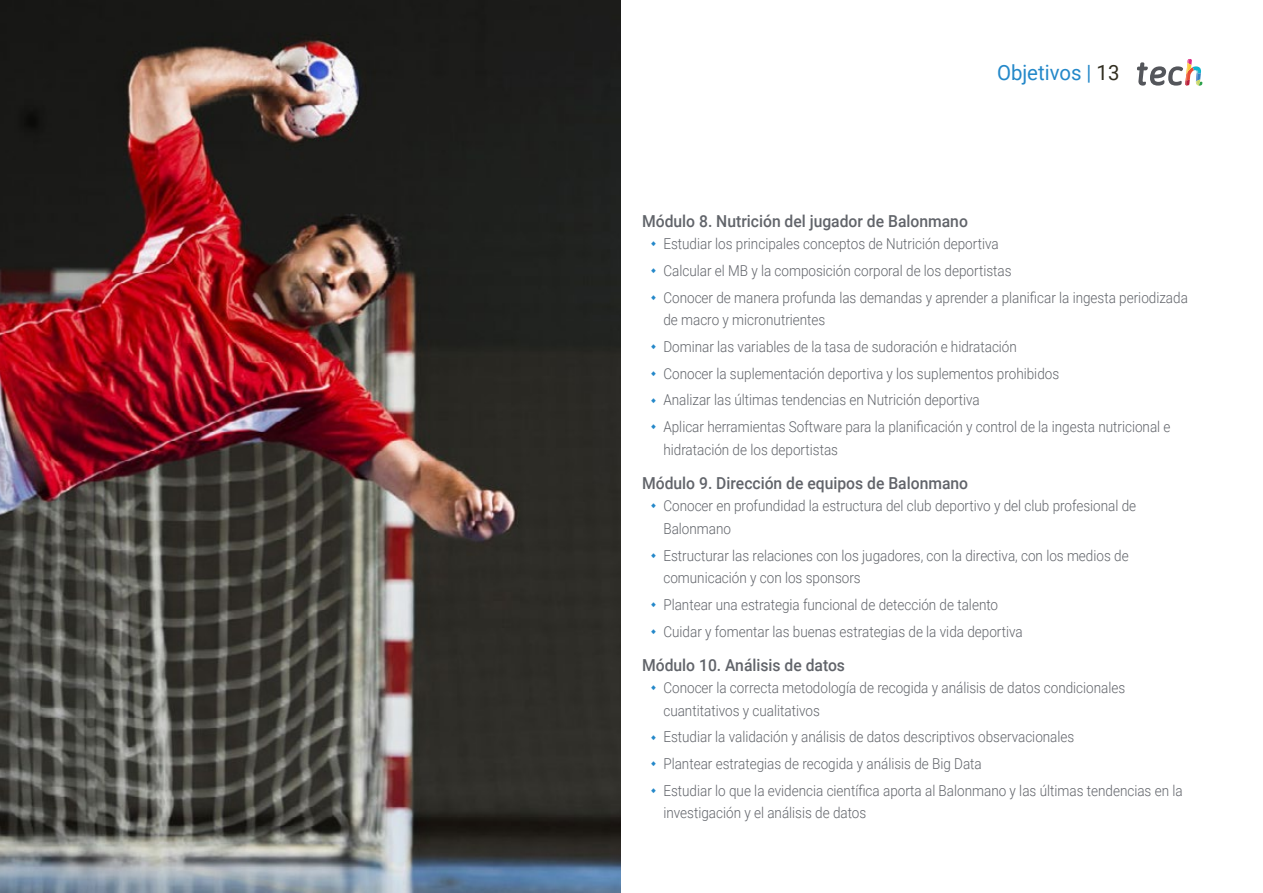
<style>
.page{position:relative;width:1263px;height:893px;background:#fff}
.page>*{position:absolute;margin:0;border:0;box-sizing:border-box;transform-origin:0 0}
.t1{font:21px "Roboto";color:#2488c9}
.t2{font:500 16.5px "Roboto";color:#61646a;scale:.95 1}
.t3{font:300 15px/26.7px "Roboto";color:#61646a;scale:.9 1}
.s1{color:#312e20}
</style>
<div class="page">
<img style="left:0;top:0;width:621px;height:893px">
<svg style="left:1137px;top:59px;width:65px;height:27px"></svg>
<h1 class="t1" style="left:997px;top:57px;width:124px">Objetivos | <span class="s1">13</span></h1>
<p class="t2" style="left:642px;top:209px;width:344px">Módulo 8. Nutrición del jugador de Balonmano</p>
<p class="t3" style="left:663px;top:230px;width:584px">Estudiar los principales conceptos de Nutrición deportiva<br>Calcular el MB y la composición corporal de los deportistas<br>Conocer de manera profunda las demandas y aprender a planificar la ingesta periodizada</p>
<p class="t3" style="left:663px;top:306px;width:565px">de macro y micronutrientes<br>Dominar las variables de la tasa de sudoración e hidratación<br>Conocer la suplementación deportiva y los suplementos prohibidos<br>Analizar las últimas tendencias en Nutrición deportiva<br>Aplicar herramientas Software para la planificación y control de la ingesta nutricional e</p>
<p class="t3" style="left:663px;top:435px;width:196px">hidratación de los deportistas</p>
<p class="t2" style="left:642px;top:471px;width:345px">Módulo 9. Dirección de equipos de Balonmano</p>
<p class="t3" style="left:663px;top:494px;width:527px;line-height:22.5px">Conocer en profundidad la estructura del club deportivo y del club profesional de<br>Balonmano</p>
<p class="t3" style="left:663px;top:543px;width:518px;line-height:22.5px">Estructurar las relaciones con los jugadores, con la directiva, con los medios de comunicación y con los sponsors</p>
<p class="t3" style="left:663px;top:590px;width:401px">Plantear una estrategia funcional de detección de talento<br>Cuidar y fomentar las buenas estrategias de la vida deportiva</p>
<p class="t2" style="left:642px;top:653px;width:215px">Módulo 10. Análisis de datos</p>
<p class="t3" style="left:663px;top:676px;width:515px;line-height:22.5px">Conocer la correcta metodología de recogida y análisis de datos condicionales cuantitativos y cualitativos</p>
<p class="t3" style="left:663px;top:723px;width:578px">Estudiar la validación y análisis de datos descriptivos observacionales<br>Plantear estrategias de recogida y análisis de Big Data<br>Estudiar lo que la evidencia científica aporta al Balonmano y las últimas tendencias en la</p>
<p class="t3" style="left:663px;top:799px;width:227px">investigación y el análisis de datos</p>
</div>
